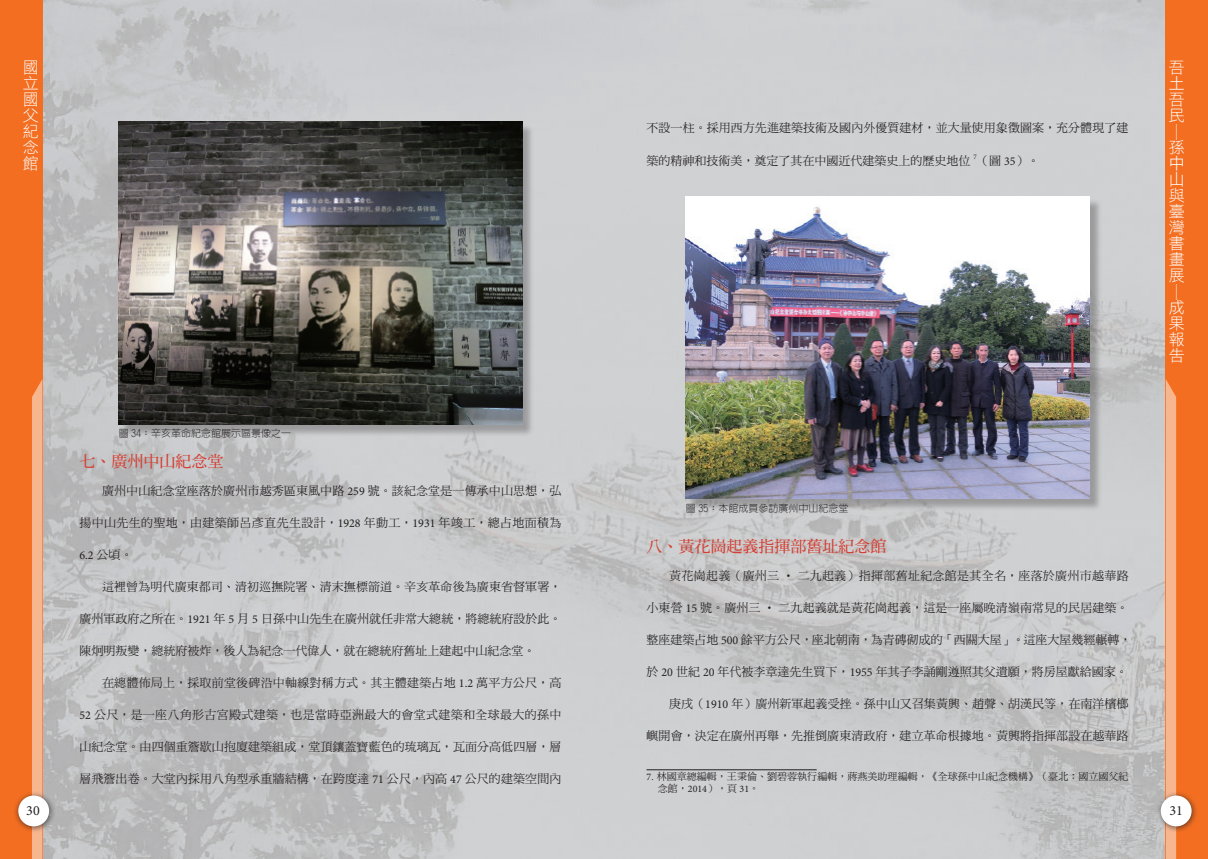
<style>
.page{position:relative;width:1208px;height:859px;background:#fff}
.page>*{position:absolute;margin:0;border:0;box-sizing:border-box;transform-origin:0 0}
.t1{font:16px/16px "DF Hei Std W3";color:#fff;text-align:justify}
.t2{font:16px "DF Ming Std W7";color:#d53f33}
.t3{font:14px "Minion Pro";color:#231f20}
.t4{font:12px "DF Ming Std W5";letter-spacing:.005em;color:#231f20}
.t5{font:12px "DF Ming Std W5";letter-spacing:.025em;color:#231f20}
.t6{font:12px "DF Ming Std W5";letter-spacing:.03em;color:#231f20}
.t7{font:12px "Minion Pro";color:#231f20}
.t8{font:10px/12px "DF Ming Std W5";letter-spacing:.005em;color:#231f20}
.t9{font:300 10px "AR New Hei B5";color:#231f20}
.t10{font:7px "Minion Pro";color:#231f20}
.s1{font-family:"Minion Pro"}
.s2{font-family:"DF Ming Std W5"}
</style>
<div class="page">
<img style="left:42px;top:0;width:1123px;height:859px">
<div style="left:0;top:0;width:42px;height:859px;background:#f36e21"></div>
<div style="left:1165px;top:0;width:43px;height:859px;background:#f36e21"></div>
<svg style="left:1165px;top:379px;width:11px;height:480px;background:#f7af85"></svg>
<div style="left:32px;top:380px;width:10px;height:479px;background:#f8b68f"></div>
<div style="left:13px;top:790px;width:43px;height:43px;background:#231f20;opacity:.75"></div>
<div style="left:18px;top:795px;width:31px;height:31px;background:#fff;border-radius:50%"></div>
<div style="left:1155px;top:790px;width:43px;height:43px;background:#231f20;opacity:.75"></div>
<div style="left:1160px;top:795px;width:31px;height:31px;background:#fff;border-radius:50%"></div>
<hr style="left:646px;top:769px;width:170px;height:1px;background:#231f20">
<div style="left:120px;top:123px;width:414px;height:314px;background:#231f20;opacity:.3"></div>
<img style="left:119px;top:122px;width:403px;height:302px">
<div style="left:687px;top:198px;width:414px;height:313px;background:#231f20;opacity:.3"></div>
<img style="left:686px;top:196px;width:403px;height:303px">
<h1 class="t1" style="left:23px;top:59px;width:17px">國立國父紀念館</h1>
<h1 class="t1" style="left:1168px;top:59px;width:17px">吾土吾民</h1>
<p class="t4" style="left:646px;top:121px;width:483px">不設一柱。採用西方先進建築技術及國內外優質建材，並大量使用象徵圖案，充分體現了建</p>
<p class="t4" style="left:646px;top:154px;width:325px">築的精神和技術美，奠定了其在中國近代建築史上的歷史地位</p>
<p class="t10" style="left:973px;top:152px;width:5px">7</p>
<p class="t4" style="left:977px;top:154px;width:64px">（圖 <span class="s1">35</span>）。</p>
<h1 class="t1" style="left:1185px;top:124px;width:17px;rotate:90deg">─</h1>
<h1 class="t1" style="left:1168px;top:139px;width:17px">孫中山與臺灣書畫展</h1>
<h1 class="t1" style="left:1185px;top:284px;width:17px;rotate:90deg">─</h1>
<h1 class="t1" style="left:1168px;top:299px;width:17px">成果報告</h1>
<p class="t9" style="left:119px;top:428px;width:174px">圖 34：辛亥革命紀念館展示區景像之一</p>
<h1 class="t2" style="left:79px;top:452px;width:145px">七、廣州中山紀念堂</h1>
<p class="t4" style="left:102px;top:484px;width:461px">廣州中山紀念堂座落於廣州市越秀區東風中路 <span class="s1">259</span> 號。該紀念堂是一傳承中山思想，弘</p>
<p class="t6" style="left:79px;top:516px;width:483px">揚中山先生的聖地，由建築師呂彥直先生設計，<span class="s1">1928</span> 年動工，<span class="s1">1931</span> 年竣工，總占地面積為</p>
<p class="t7" style="left:79px;top:547px;width:55px">6.2 <span class="s2">公頃。</span></p>
<p class="t4" style="left:102px;top:580px;width:461px">這裡曾為明代廣東都司、清初巡撫院署、清末撫標箭道。辛亥革命後為廣東省督軍署，</p>
<p class="t4" style="left:79px;top:612px;width:483px">廣州軍政府之所在。<span class="s1">1921</span> 年 <span class="s1">5</span> 月 <span class="s1">5</span> 日孫中山先生在廣州就任非常大總統，將總統府設於此。</p>
<p class="t4" style="left:79px;top:644px;width:457px">陳炯明叛變，總統府被炸，後人為紀念一代偉人，就在總統府舊址上建起中山紀念堂。</p>
<p class="t4" style="left:102px;top:676px;width:461px">在總體佈局上，採取前堂後碑沿中軸線對稱方式。其主體建築占地 <span class="s1">1.2</span> 萬平方公尺，高</p>
<p class="t5" style="left:79px;top:708px;width:483px"><span class="s1">52</span> 公尺，是一座八角形古宮殿式建築，也是當時亞洲最大的會堂式建築和全球最大的孫中</p>
<p class="t4" style="left:79px;top:740px;width:483px">山紀念堂。由四個重簷歇山抱廈建築組成，堂頂鑲蓋寶藍色的琉璃瓦，瓦面分高低四層，層</p>
<p class="t4" style="left:79px;top:772px;width:483px">層飛簷出卷。大堂內採用八角型承重牆結構，在跨度達 <span class="s1">71</span> 公尺，內高 <span class="s1">47</span> 公尺的建築空間內</p>
<p class="t9" style="left:686px;top:503px;width:164px">圖 35：本館成員參訪廣州中山紀念堂</p>
<h1 class="t2" style="left:646px;top:537px;width:241px">八、黃花崗起義指揮部舊址紀念館</h1>
<p class="t5" style="left:669px;top:569px;width:461px">黃花崗起義（廣州三 ‧ 二九起義）指揮部舊址紀念館是其全名，座落於廣州市越華路</p>
<p class="t4" style="left:646px;top:601px;width:483px">小東營 <span class="s1">15</span> 號。廣州三 ‧ 二九起義就是黃花崗起義，這是一座屬晚清嶺南常見的民居建築。</p>
<p class="t4" style="left:646px;top:633px;width:486px">整座建築占地 <span class="s1">500</span> 餘平方公尺，座北朝南，為青磚砌成的「西關大屋」。這座大屋幾經輾轉，</p>
<p class="t4" style="left:646px;top:665px;width:483px">於 <span class="s1">20</span> 世紀 <span class="s1">20</span> 年代被李章達先生買下，<span class="s1">1955</span> 年其子李誦剛遵照其父遺願，將房屋獻給國家。</p>
<p class="t4" style="left:669px;top:697px;width:461px">庚戌（<span class="s1">1910</span> 年）廣州新軍起義受挫。孫中山又召集黃興、趙聲、胡漢民等，在南洋檳榔</p>
<p class="t4" style="left:646px;top:729px;width:483px">嶼開會，決定在廣州再舉，先推倒廣東清政府，建立革命根據地。黃興將指揮部設在越華路</p>
<p class="t8" style="left:658px;top:771px;width:472px;text-indent:-11px"><span class="s1">7.</span> 林國章總編輯，王秉倫、劉碧蓉執行編輯，蔣燕美助理編輯，《全球孫中山紀念機構》（臺北：國立國父紀念館，<span class="s1">2014</span>），頁 <span class="s1">31</span>。</p>
<p class="t3" style="left:26px;top:801px;width:15px">30</p>
<p class="t3" style="left:1169px;top:801px;width:15px">31</p>
</div>
